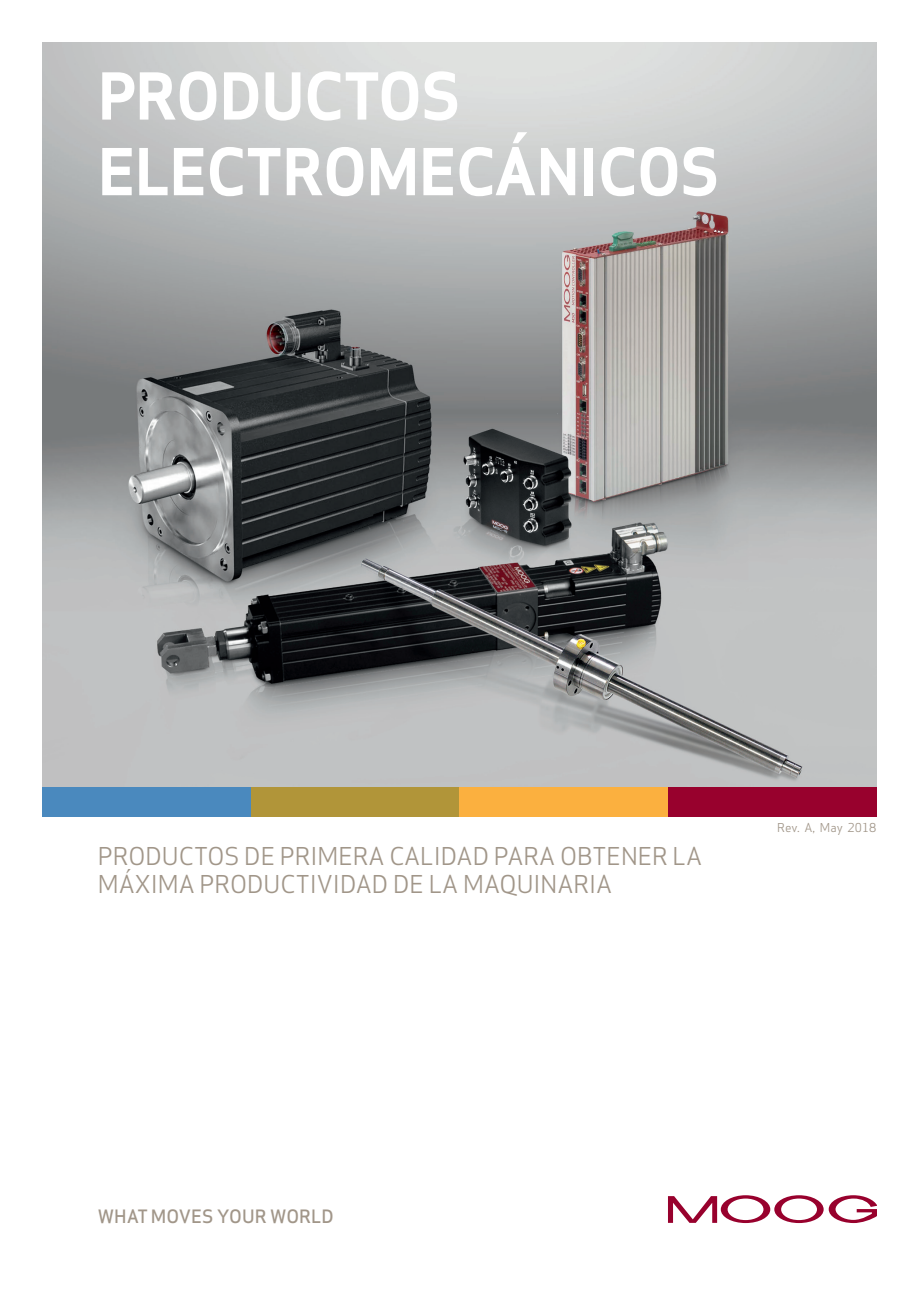
<style>
.page{position:relative;width:919px;height:1289px;background:#fff}
.page>*{position:absolute;margin:0;border:0;box-sizing:border-box;transform-origin:0 0}
.t1{font:700 63px/75.6px "Apex Sans";letter-spacing:-.005em;color:#fff}
.t2{font:24px/28.8px "Apex Sans";color:#a19689}
.t3{font:500 18px "Apex Sans";color:#a19689}
.t4{font:12px "Apex Sans";color:#a19689}
</style>
<div class="page">
<svg style="left:668px;top:1195px;width:208px;height:27px"></svg>
<img style="left:43px;top:43px;width:833px;height:744px">
<div style="left:43px;top:787px;width:208px;height:29px;background:#4a89be"></div>
<div style="left:251px;top:787px;width:208px;height:29px;background:#b19539"></div>
<div style="left:459px;top:787px;width:209px;height:29px;background:#fbb03f"></div>
<div style="left:668px;top:787px;width:208px;height:29px;background:#98012d"></div>
<h1 class="t1" style="left:98px;top:58px;width:623px">PRODUCTOS<br>ELECTROMECÁNICOS</h1>
<p class="t2" style="left:98px;top:839px;width:605px">PRODUCTOS DE PRIMERA CALIDAD PARA OBTENER LA<br>MÁXIMA PRODUCTIVIDAD DE LA MAQUINARIA</p>
<p class="t4" style="left:777px;top:818px;width:101px">Rev. A, May 2018</p>
<p class="t3" style="left:98px;top:1200px;width:237px">WHAT MOVES YOUR WORLD</p>
</div>
